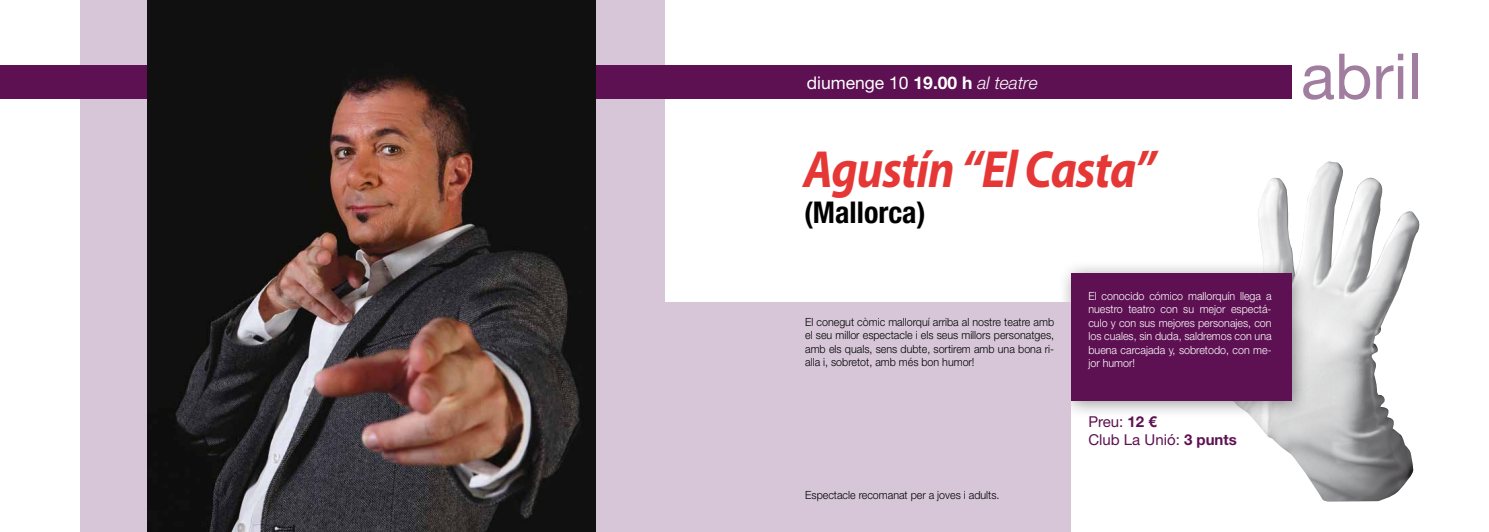
<style>
.page{position:relative;width:1489px;height:532px;background:#fff}
.page>*{position:absolute;margin:0;border:0;box-sizing:border-box;transform-origin:0 0}
.t1{font:63.25px "Helvetica Neue LT Std";color:#a17da0}
.t2{font:italic 700 52.5px "Myriad Pro";letter-spacing:-.02em;color:#e53836;scale:.9 1}
.t3{font:700 condensed 30px "Helvetica Neue LT Std";color:#000}
.t4{font:17.5px "Helvetica Neue LT Std";color:#fff}
.t5{font:15px/18px "Helvetica Neue LT Std";color:#5e1152}
.t6{font:300 11.25px/13.5px "Helvetica Neue LT Std";color:#000;text-align:justify;scale:.95 1}
.t7{font:300 11.25px/13.5px "Helvetica Neue LT Std";color:#fff;text-align:justify;scale:.95 1}
.s1{font-weight:700}
.s2{font-weight:300;font-style:italic}
</style>
<div class="page">
<div style="left:80px;top:0;width:584px;height:531px;background:#d6c6d7"></div>
<img style="left:1252px;top:161px;width:167px;height:340px">
<div style="left:1056px;top:259px;width:252px;height:158px;background:#000;opacity:.4"></div>
<div style="left:1070px;top:273px;width:221px;height:127px;background:#5e1152"></div>
<div style="left:659px;top:302px;width:411px;height:229px;background:#d6c6d7"></div>
<div style="left:0;top:65px;width:1291px;height:33px;background:#5e1152"></div>
<img style="left:147px;top:0;width:448px;height:531px">
<h3 class="t4" style="left:806px;top:72px;width:232px">diumenge 10 <span class="s1">19.00 h</span> <span class="s2">al teatre</span></h3>
<h2 class="t2" style="left:803px;top:135px;width:393px">Agustín “El Casta”</h2>
<h3 class="t3" style="left:804px;top:194px;width:123px">(Mallorca)</h3>
<p class="t6" style="left:805px;top:315px;width:263px">El conegut còmic mallorquí arriba al nostre teatre amb el seu millor espectacle i els seus millors personatges, amb els quals, sens dubte, sortirem amb una bona ri&shy;alla i, sobretot, amb més bon humor!</p>
<p class="t6" style="left:805px;top:488px;width:206px">Espectacle recomanat per a joves i adults.</p>
<p class="t7" style="left:1088px;top:288px;width:194px">El conocido cómico mallorquín llega a nuestro teatro con su mejor espectá&shy;culo y con sus mejores personajes, con los cuales, sin duda, saldremos con una buena carcajada y, sobretodo, con me&shy;jor humor!</p>
<h3 class="t5" style="left:1088px;top:413px;width:150px">Preu: <span class="s1">12 €<br></span>Club La Unió: <span class="s1">3 punts</span></h3>
<h1 class="t1" style="left:1300px;top:39px;width:122px">abril</h1>
</div>
